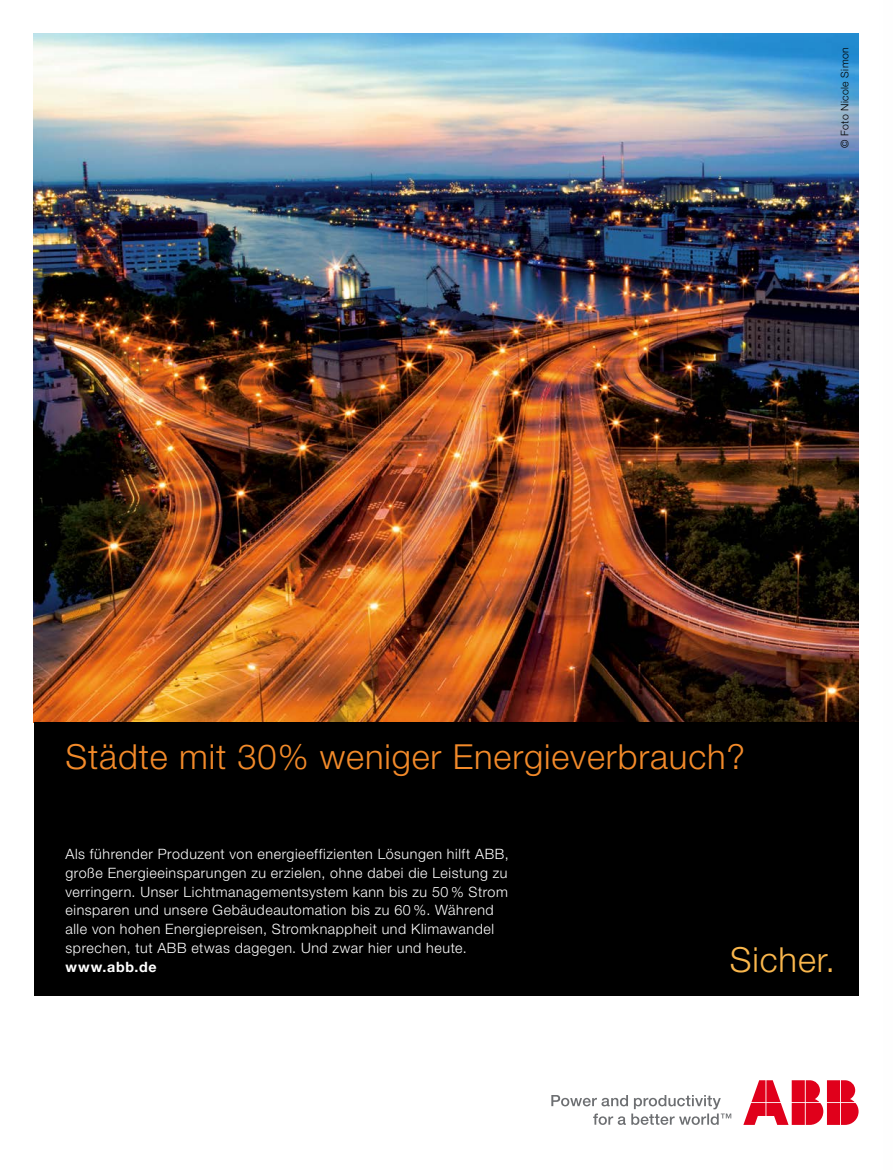
<style>
.page{position:relative;width:893px;height:1170px;background:#fff}
.page>*{position:absolute;margin:0;border:0;box-sizing:border-box;transform-origin:0 0}
.t1{font:300 34.5px "Helvetica Neue LT Pro";letter-spacing:.025em;color:#f28a2a}
.t2{font:300 34.5px "Helvetica Neue LT Pro";letter-spacing:.025em;color:#fab74d}
.t3{font:300 14.25px/18.9px "Helvetica Neue LT Pro";letter-spacing:.04em;color:#fff}
.t4{font:700 14.25px "Helvetica Neue LT Pro";letter-spacing:.05em;color:#fff}
.t5{font:300 10.5px "Helvetica Neue LT";letter-spacing:.03em;color:#000}
</style>
<div class="page">
<img style="left:34px;top:34px;width:825px;height:688px">
<div style="left:34px;top:722px;width:825px;height:274px;background:#000"></div>
<svg style="left:551px;top:1095px;width:180px;height:29px"></svg>
<svg style="left:743px;top:1080px;width:116px;height:44px"></svg>
<p class="t5" style="left:838px;top:148px;width:102px;rotate:-90deg">© Foto Nicole Simon</p>
<h1 class="t1" style="left:66px;top:735px;width:681px">Städte mit 30% weniger Energieverbrauch?</h1>
<p class="t3" style="left:66px;top:843px;width:445px">Als führender Produzent von energieeffizienten Lösungen hilft ABB, große Energieeinsparungen zu erzielen, ohne dabei die Leistung zu verringern. Unser Lichtmanagementsystem kann bis zu 50 % Strom einsparen und unsere Gebäudeautomation bis zu 60 %. Während alle von hohen Energiepreisen, Stromknappheit und Klimawandel sprechen, tut ABB etwas dagegen. Und zwar hier und heute.</p>
<p class="t4" style="left:66px;top:958px;width:93px">www.abb.de</p>
<h1 class="t2" style="left:730px;top:938px;width:107px">Sicher.</h1>
</div>
